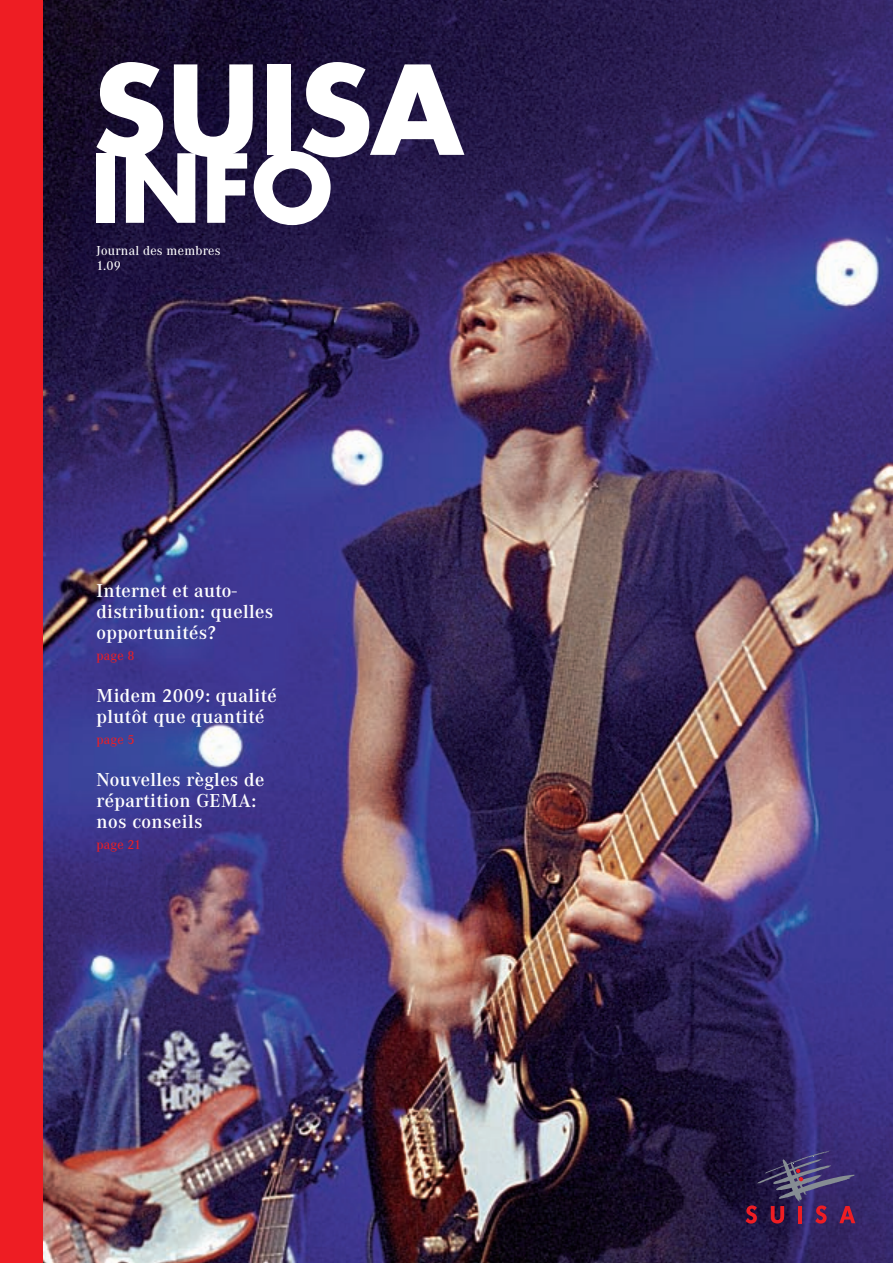
<style>
.page{position:relative;width:893px;height:1263px;background:#fff}
.page>*{position:absolute;margin:0;border:0;box-sizing:border-box;transform-origin:0 0}
.t1{font:700 120px "Futura";color:#fff}
.t2{font:700 92.25px "Futura";color:#fff}
.t3{font:600 19.5px/21px "Corporate A";letter-spacing:.02em;color:#fff}
.t4{font:500 13.5px/15px "Corporate A";letter-spacing:.02em;color:#fff}
.t5{font:500 13.5px "Corporate A";letter-spacing:.02em;color:#ee1d23}
</style>
<div class="page">
<img style="left:42px;top:0;width:851px;height:1263px">
<svg style="left:746px;top:1150px;width:110px;height:73px"></svg>
<div style="left:0;top:0;width:42px;height:1263px;background:#ee1d23"></div>
<h1 class="t1" style="left:93px;top:55px;width:373px">SUISA</h1>
<h2 class="t2" style="left:90px;top:146px;width:244px">INFO</h2>
<p class="t4" style="left:97px;top:245px;width:126px">Journal des membres<br>1.09</p>
<p class="t3" style="left:97px;top:582px;width:178px">Internet et auto&shy;distribution: quelles opportunités?</p>
<p class="t5" style="left:97px;top:651px;width:40px">page 8</p>
<p class="t3" style="left:97px;top:687px;width:182px">Midem 2009: qualité plutôt que quantité</p>
<p class="t5" style="left:97px;top:735px;width:40px">page 5</p>
<p class="t3" style="left:97px;top:771px;width:169px">Nouvelles règles de répartition GEMA: nos conseils</p>
<p class="t5" style="left:97px;top:840px;width:46px">page 21</p>
</div>
